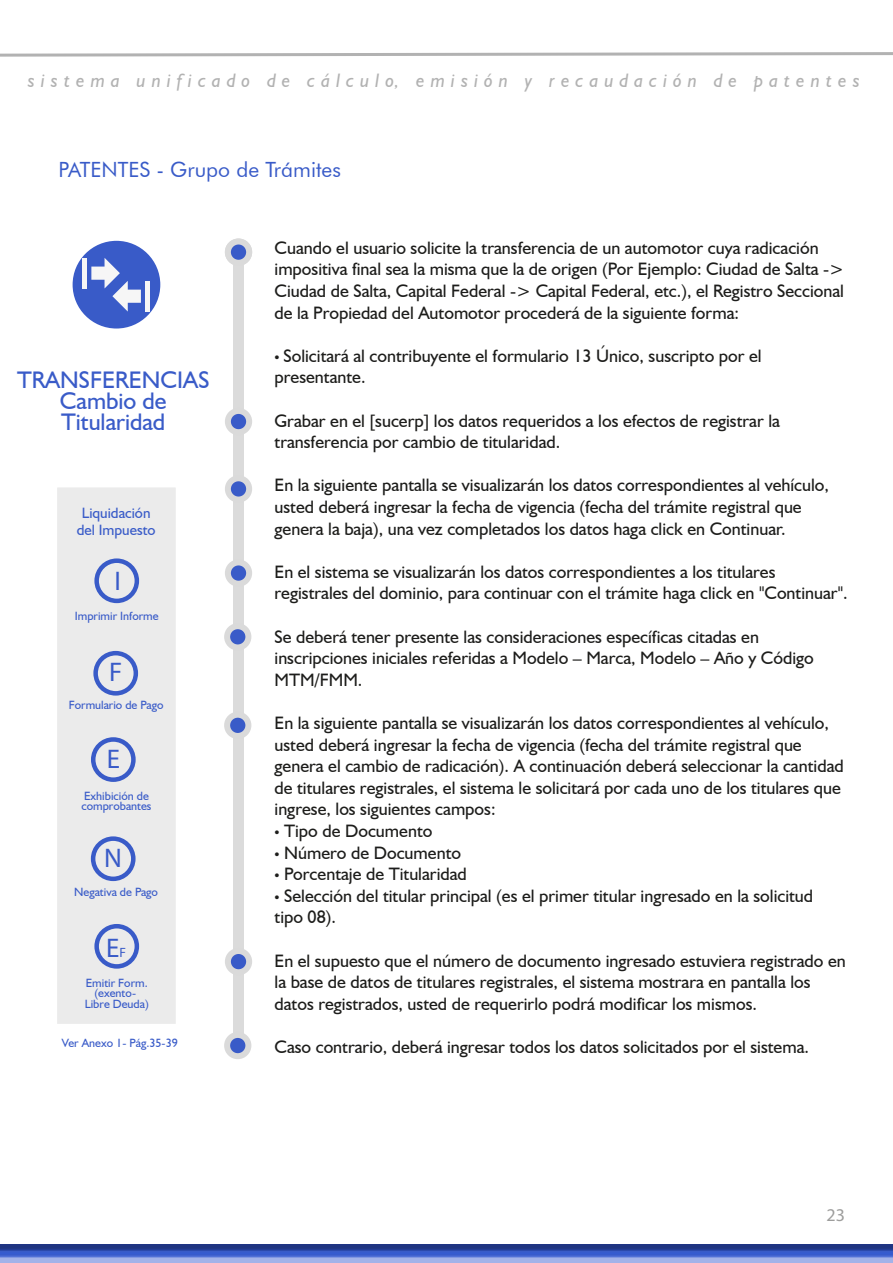
<style>
.page{position:relative;width:893px;height:1263px;background:#fff}
.page>*{position:absolute;margin:0;border:0;box-sizing:border-box;transform-origin:0 0}
.t1{font:27px "Myriad Pro";color:#395bc8}
.t2{font:24px/21px "Humanist 521 BT";color:#395bc8;text-align:center}
.t3{font:21px "Futura BT";color:#395bc8}
.t4{font:italic 19.5px "Humanist 521 BT";color:#b2b2b2}
.t5{font:18px/21.6px "Humanist 521 BT";color:#1d1d1b}
.t6{font:18px "Myriad Pro";color:#9d9d9c}
.t7{font:15px/16.5px "Humanist 521 BT";color:#395bc8;text-align:center}
.t8{font:12px/10.5px "Humanist 521 BT";color:#395bc8}
.s1{font-size:13.5px}
.s2{font-family:"Myriad Pro"}
</style>
<div class="page">
<svg style="left:0;top:52px;width:893px;height:5px"></svg>
<div style="left:73px;top:241px;width:87px;height:87px;background:#395bc8;border-radius:50%"></div>
<div style="left:233px;top:252px;width:11px;height:795px;background:#dbdbdb"></div>
<div style="left:228px;top:241px;width:21px;height:22px;background:#395bc8;border-radius:50%"></div>
<div style="left:225px;top:238px;width:27px;height:28px;border:6px solid #dadada;border-radius:50%"></div>
<div style="left:228px;top:411px;width:21px;height:21px;background:#395bc8;border-radius:50%"></div>
<div style="left:225px;top:408px;width:27px;height:27px;border:6px solid #dadada;border-radius:50%"></div>
<img style="left:0;top:1245px;width:893px;height:18px">
<div style="left:228px;top:478px;width:21px;height:22px;background:#395bc8;border-radius:50%"></div>
<div style="left:225px;top:475px;width:27px;height:28px;border:6px solid #dadada;border-radius:50%"></div>
<div style="left:228px;top:562px;width:21px;height:22px;background:#395bc8;border-radius:50%"></div>
<div style="left:225px;top:559px;width:27px;height:28px;border:6px solid #dadada;border-radius:50%"></div>
<div style="left:227px;top:715px;width:21px;height:21px;background:#395bc8;border-radius:50%"></div>
<div style="left:224px;top:712px;width:27px;height:27px;border:6px solid #dadada;border-radius:50%"></div>
<div style="left:227px;top:1035px;width:21px;height:21px;background:#395bc8;border-radius:50%"></div>
<div style="left:224px;top:1032px;width:27px;height:27px;border:6px solid #dadada;border-radius:50%"></div>
<div style="left:53px;top:483px;width:127px;height:545px;background:#ebebeb;border:4px solid #fff"></div>
<div style="left:94px;top:558px;width:45px;height:45px;border:4px solid #395bc8;border-radius:50%"></div>
<div style="left:93px;top:651px;width:45px;height:45px;border:4px solid #395bc8;border-radius:50%"></div>
<div style="left:91px;top:737px;width:45px;height:45px;border:4px solid #395bc8;border-radius:50%"></div>
<div style="left:91px;top:836px;width:45px;height:45px;border:4px solid #395bc8;border-radius:50%"></div>
<div style="left:94px;top:924px;width:45px;height:45px;border:4px solid #395bc8;border-radius:50%"></div>
<hr style="left:83px;top:258px;width:4px;height:30px;background:#f6f6f6">
<svg style="left:91px;top:258px;width:50px;height:54px"></svg>
<div style="left:145px;top:281px;width:5px;height:31px;background:#f6f6f6"></div>
<div style="left:227px;top:626px;width:21px;height:21px;background:#395bc8;border-radius:50%"></div>
<div style="left:224px;top:623px;width:27px;height:27px;border:6px solid #dadada;border-radius:50%"></div>
<div style="left:228px;top:951px;width:21px;height:21px;background:#395bc8;border-radius:50%"></div>
<div style="left:225px;top:948px;width:27px;height:27px;border:6px solid #dadada;border-radius:50%"></div>
<p class="t4" style="left:28px;top:68px;width:834px">s i s t e m a u n i f i c a d o d e c á l c u l o, e m i s i ó n y r e c a u d a c i ó n d e p a t e n t e s</p>
<p class="t3" style="left:58px;top:156px;width:284px">PATENTES - Grupo de Trámites</p>
<h2 class="t2" style="left:17px;top:369px;width:194px">TRANSFERENCIAS<br>Cambio de<br>Titularidad</h2>
<p class="t7" style="left:77px;top:505px;width:80px">Liquidación del Impuesto</p>
<h1 class="t1" style="left:115px;top:565px;width:8px">I</h1>
<p class="t8" style="left:75px;top:610px;width:85px">Imprimir Informe</p>
<h1 class="t1" style="left:109px;top:655px;width:15px">F</h1>
<p class="t8" style="left:69px;top:700px;width:96px">Formulario de Pago</p>
<h1 class="t1" style="left:107px;top:742px;width:15px">E</h1>
<p class="t8" style="left:81px;top:790px;width:71px">Exhibición de comprobantes</p>
<h1 class="t1" style="left:104px;top:841px;width:19px">N</h1>
<p class="t8" style="left:74px;top:886px;width:85px">Negativa de Pago</p>
<h1 class="t1" style="left:106px;top:931px;width:21px">E<span class="s1">F</span></h1>
<p class="t8" style="left:85px;top:977px;width:66px;text-align:center">Emitir Form. (exento-<br>Libre Deuda)</p>
<p class="t8" style="left:62px;top:1037px;width:117px">Ver Anexo 1- Pág.35-39</p>
<p class="t5" style="left:275px;top:236px;width:571px">Cuando el usuario solicite la transferencia de un automotor cuya radicación impositiva final sea la misma que la de origen (Por Ejemplo: Ciudad de Salta -&gt; Ciudad de Salta, Capital Federal -&gt; Capital Federal, etc.), el Registro Seccional de la Propiedad del Automotor procederá de la siguiente forma:</p>
<p class="t5" style="left:275px;top:344px;width:489px"><span class="s2">•</span> Solicitará al contribuyente el formulario 13 Único, suscripto por el presentante.</p>
<p class="t5" style="left:275px;top:409px;width:507px">Grabar en el [sucerp] los datos requeridos a los efectos de registrar la transferencia por cambio de titularidad.</p>
<p class="t5" style="left:275px;top:474px;width:556px">En la siguiente pantalla se visualizarán los datos correspondientes al vehículo, usted deberá ingresar la fecha de vigencia (fecha del trámite registral que genera la baja), una vez completados los datos haga click en Continuar.</p>
<p class="t5" style="left:275px;top:560px;width:575px">En el sistema se visualizarán los datos correspondientes a los titulares registrales del dominio, para continuar con el trámite haga click en "Continuar".</p>
<p class="t5" style="left:275px;top:625px;width:541px">Se deberá tener presente las consideraciones específicas citadas en inscripciones iniciales referidas a Modelo – Marca, Modelo – Año y Código<br>MTM/FMM.</p>
<p class="t5" style="left:275px;top:712px;width:571px">En la siguiente pantalla se visualizarán los datos correspondientes al vehículo, usted deberá ingresar la fecha de vigencia (fecha del trámite registral que genera el cambio de radicación). A continuación deberá seleccionar la cantidad de titulares registrales, el sistema le solicitará por cada uno de los titulares que ingrese, los siguientes campos:</p>
<p class="t5" style="left:275px;top:820px;width:159px"><span class="s2">•</span> Tipo de Documento</p>
<p class="t5" style="left:275px;top:841px;width:188px"><span class="s2">•</span> Número de Documento</p>
<p class="t5" style="left:275px;top:863px;width:194px"><span class="s2">•</span> Porcentaje de Titularidad</p>
<p class="t5" style="left:275px;top:884px;width:540px"><span class="s2">•</span> Selección del titular principal (es el primer titular ingresado en la solicitud tipo 08).</p>
<p class="t5" style="left:275px;top:949px;width:573px">En el supuesto que el número de documento ingresado estuviera registrado en la base de datos de titulares registrales, el sistema mostrara en pantalla los datos registrados, usted de requerirlo podrá modificar los mismos.</p>
<p class="t5" style="left:275px;top:1036px;width:536px">Caso contrario, deberá ingresar todos los datos solicitados por el sistema.</p>
<p class="t6" style="left:826px;top:1204px;width:20px">23</p>
</div>
